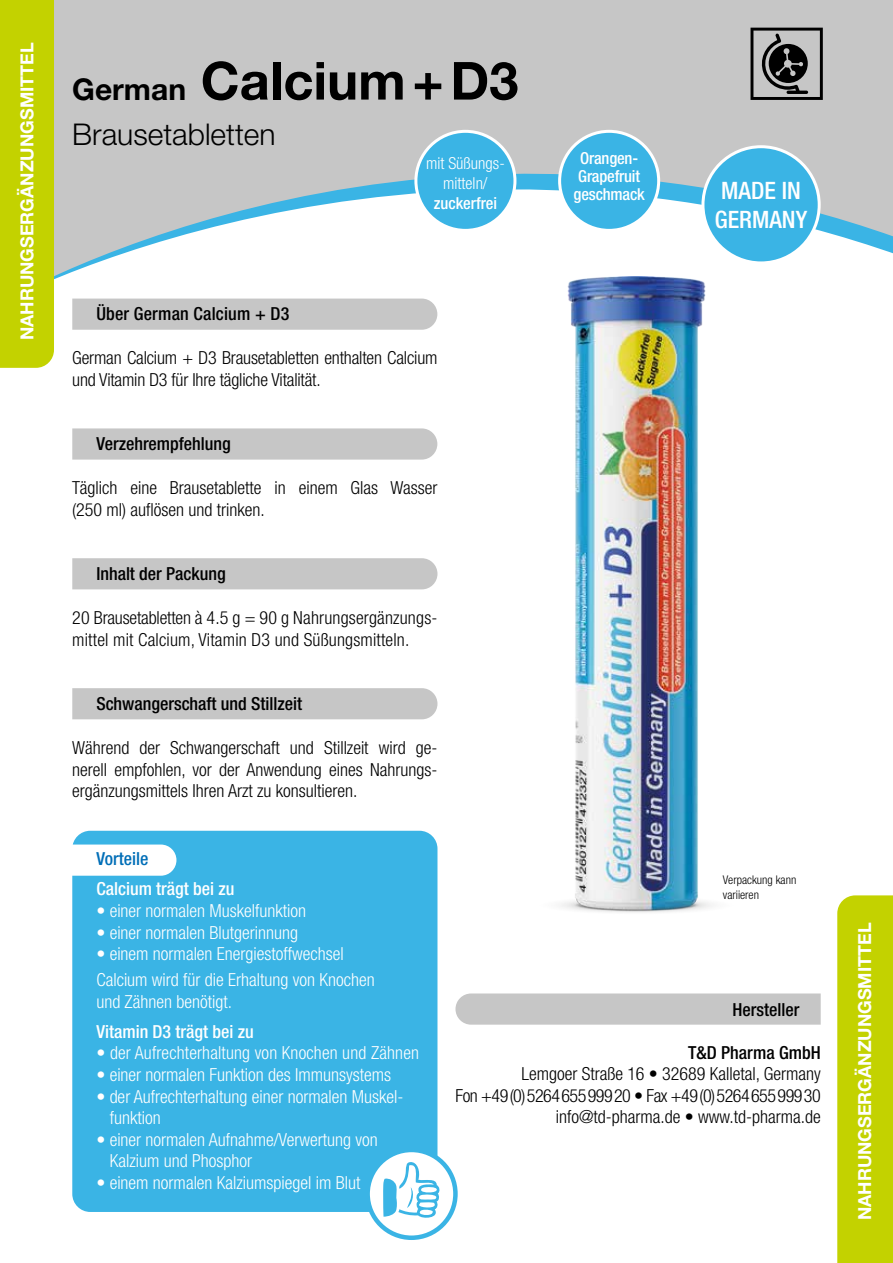
<style>
.page{position:relative;width:893px;height:1263px;background:#fff}
.page>*{position:absolute;margin:0;border:0;box-sizing:border-box;transform-origin:0 0}
.t1{font:700 52.5px "Helvetica Neue LT Std";color:#000}
.t2{font:300 30px "Helvetica Neue LT Std";color:#000}
.t3{font:500 condensed 24px/28.8px "Helvetica Neue LT Std";color:#fff}
.t4{font:300 condensed 18px/21.6px "Helvetica Neue LT Std";color:#000}
.t5{font:300 condensed 18px/21.6px "Helvetica Neue LT Std";color:#fff}
.t6{font:500 condensed 18px "Helvetica Neue LT Std";color:#000}
.t7{font:700 18px "Helvetica Neue LT Std";color:#fff}
.t8{font:500 condensed 18px "Helvetica Neue LT Std";color:#fff}
.t9{font:500 condensed 18px "Helvetica Neue LT Std";color:#006eb7}
.t10{font:500 condensed 16.5px/18px "Helvetica Neue LT Std";letter-spacing:-.01em;color:#fff;text-align:center}
.t11{font:300 condensed 16.5px/19.5px "Helvetica Neue LT Std";color:#fff;text-align:center}
.t12{font:300 condensed 12px/14.4px "Helvetica Neue LT Std";color:#000}
.s1{font-size:30px}
</style>
<div class="page">
<img style="left:561px;top:449px;width:151px;height:464px">
<div style="left:54px;top:0;width:839px;height:148px;background:#c6c6c6"></div>
<svg style="left:54px;top:148px;width:839px;height:301px"></svg>
<div style="left:0;top:0;width:54px;height:368px;background:#c3d200"></div>
<div style="left:837px;top:895px;width:56px;height:368px;background:#c3d200"></div>
<div style="left:72px;top:299px;width:365px;height:31px;background:#c6c6c6"></div>
<div style="left:72px;top:831px;width:365px;height:381px;background:#3ab4e5;border-radius:18px"></div>
<svg style="left:72px;top:428px;width:365px;height:32px"></svg>
<div style="left:72px;top:558px;width:365px;height:31px;background:#c6c6c6"></div>
<div style="left:72px;top:688px;width:365px;height:31px;background:#c6c6c6"></div>
<svg style="left:455px;top:993px;width:366px;height:32px"></svg>
<svg style="left:368px;top:1150px;width:87px;height:88px"></svg>
<div style="left:365px;top:1148px;width:93px;height:92px;border:4px solid #3ab4e5;border-radius:50%"></div>
<svg style="left:383px;top:1161px;width:58px;height:59px"></svg>
<div style="left:703px;top:147px;width:116px;height:116px;background:#3ab4e5;border-radius:50%"></div>
<div style="left:701px;top:145px;width:120px;height:119px;border:3px solid #fff;border-radius:50%"></div>
<div style="left:560px;top:131px;width:99px;height:99px;background:#3ab4e5;border-radius:50%"></div>
<div style="left:558px;top:130px;width:102px;height:102px;border:3px solid #fff;border-radius:50%"></div>
<div style="left:416px;top:131px;width:99px;height:99px;background:#3ab4e5;border-radius:50%"></div>
<div style="left:414px;top:130px;width:102px;height:102px;border:3px solid #fff;border-radius:50%"></div>
<svg style="left:72px;top:844px;width:104px;height:32px"></svg>
<svg style="left:750px;top:28px;width:73px;height:72px"></svg>
<p class="t7" style="left:16px;top:340px;width:299px;rotate:-90deg">NAHRUNGSERGÄNZUNGSMITTEL</p>
<h1 class="t1" style="left:72px;top:48px;width:448px"><span class="s1">German</span> Calcium+D3</h1>
<h2 class="t2" style="left:72px;top:116px;width:205px">Brausetabletten</h2>
<p class="t6" style="left:96px;top:303px;width:194px">Über German Calcium + D3</p>
<p class="t11" style="left:426px;top:154px;width:80px">mit Süßungs&shy;mitteln/</p>
<p class="t10" style="left:434px;top:194px;width:65px">zuckerfrei</p>
<p class="t4" style="left:72px;top:347px;width:367px">German Calcium + D3 Brausetabletten enthalten Calcium und Vitamin D3 für Ihre tägliche Vitalität.</p>
<p class="t6" style="left:96px;top:433px;width:136px">Verzehrempfehlung</p>
<p class="t4" style="left:72px;top:477px;width:367px">Täglich eine Brausetablette in einem Glas Wasser (250 ml) auflösen und trinken.</p>
<p class="t6" style="left:96px;top:563px;width:131px">Inhalt der Packung</p>
<p class="t4" style="left:72px;top:607px;width:367px">20 Brausetabletten à 4.5 g = 90 g Nahrungsergänzungs&shy;mittel mit Calcium, Vitamin D3 und Süßungsmitteln.</p>
<p class="t6" style="left:96px;top:693px;width:207px">Schwangerschaft und Stillzeit</p>
<p class="t4" style="left:72px;top:737px;width:367px;text-align:justify">Während der Schwangerschaft und Stillzeit wird ge&shy;nerell empfohlen, vor der Anwendung eines Nahrungs&shy;ergänzungsmittels Ihren Arzt zu konsultieren.</p>
<p class="t10" style="left:574px;top:149px;width:73px">Orangen-<br>Grapefruit geschmack</p>
<h3 class="t3" style="left:715px;top:176px;width:94px">MADE IN<br>GERMANY</h3>
<p class="t9" style="left:96px;top:848px;width:54px">Vorteile</p>
<p class="t8" style="left:96px;top:878px;width:140px">Calcium trägt bei zu</p>
<p class="t5" style="left:96px;top:900px;width:211px">• einer normalen Muskelfunktion</p>
<p class="t5" style="left:96px;top:921px;width:203px">• einer normalen Blutgerinnung</p>
<p class="t5" style="left:96px;top:941px;width:280px;line-height:25.8px">• einem normalen Energiestoffwechsel<br>Calcium wird für die Erhaltung von Knochen</p>
<p class="t5" style="left:96px;top:990px;width:137px">und Zähnen benötigt.</p>
<p class="t8" style="left:96px;top:1021px;width:159px">Vitamin D3 trägt bei zu</p>
<p class="t5" style="left:96px;top:1042px;width:324px">• der Aufrechterhaltung von Knochen und Zähnen</p>
<p class="t5" style="left:96px;top:1064px;width:296px">• einer normalen Funktion des Immunsystems</p>
<p class="t5" style="left:110px;top:1085px;width:295px;text-indent:-14px">• der Aufrechterhaltung einer normalen Muskel&shy;funktion</p>
<p class="t5" style="left:110px;top:1128px;width:270px;text-indent:-14px">• einer normalen Aufnahme/Verwertung von<br>Kalzium und Phosphor</p>
<p class="t5" style="left:96px;top:1172px;width:266px">• einem normalen Kalziumspiegel im Blut</p>
<p class="t12" style="left:723px;top:873px;width:75px">Verpackung kann variieren</p>
<p class="t6" style="left:732px;top:998px;width:69px">Hersteller</p>
<p class="t6" style="left:688px;top:1041px;width:134px">T&amp;D Pharma GmbH</p>
<p class="t4" style="left:455px;top:1063px;width:367px;text-align:right">Lemgoer Straße 16 • 32689 Kalletal, Germany<br>Fon +49(0)526465599920 • Fax +49(0)526465599930 info@td-pharma.de • www.td-pharma.de</p>
<p class="t7" style="left:854px;top:1220px;width:299px;rotate:-90deg">NAHRUNGSERGÄNZUNGSMITTEL</p>
</div>
